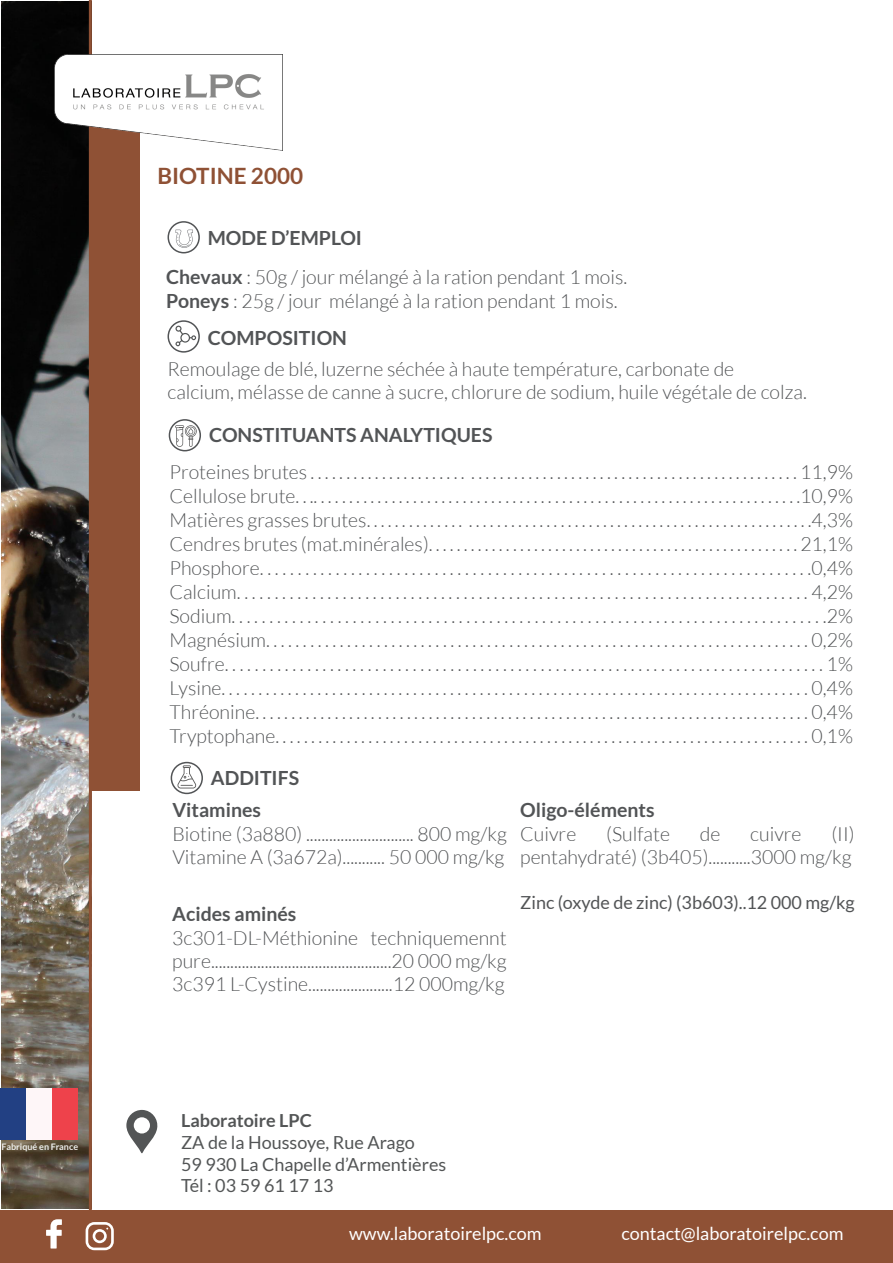
<style>
.page{position:relative;width:893px;height:1263px;background:#fff}
.page>*{position:absolute;margin:0;border:0;box-sizing:border-box;transform-origin:0 0}
.t1{font:700 22.5px "Lato";color:#8f5135}
.t2{font:300 19.5px/23.4px "Lato";color:#525456;text-align:right}
.t3{font:700 19.5px "Lato";color:#525456}
.t4{font:18px "Lato";color:#535556}
.t5{font:18px "Lato";color:#fff}
.t6{font:18px "Lato";color:#525456}
.t7{font:700 18px "Lato";color:#535556}
.t8{font:700 9px "Lato";color:#eeeeec}
.s1{font-weight:700}
</style>
<div class="page">
<img style="left:1px;top:1px;width:88px;height:1208px">
<div style="left:0;top:1210px;width:893px;height:53px;background:#8f5135"></div>
<svg style="left:46px;top:1219px;width:16px;height:29px"></svg>
<hr style="left:89px;top:0;width:3px;height:1226px;background:#8f5135">
<div style="left:89px;top:85px;width:50px;height:706px;background:#8f5135"></div>
<img style="left:55px;top:54px;width:227px;height:96px">
<svg style="left:86px;top:1222px;width:28px;height:28px"></svg>
<div style="left:168px;top:221px;width:32px;height:32px;border:2px solid #525456;border-radius:50%"></div>
<svg style="left:176px;top:230px;width:17px;height:18px"></svg>
<div style="left:0;top:1088px;width:26px;height:52px;background:#224083"></div>
<div style="left:26px;top:1088px;width:26px;height:52px;background:#fef6f8"></div>
<div style="left:52px;top:1088px;width:26px;height:52px;background:#ee424b"></div>
<div style="left:168px;top:320px;width:32px;height:33px;border:2px solid #525456;border-radius:50%"></div>
<svg style="left:175px;top:326px;width:21px;height:20px"></svg>
<svg style="left:126px;top:1110px;width:31px;height:43px"></svg>
<div style="left:171px;top:762px;width:32px;height:32px;border:2px solid #525456;border-radius:50%"></div>
<svg style="left:177px;top:765px;width:19px;height:23px"></svg>
<div style="left:169px;top:419px;width:32px;height:32px;border:2px solid #525456;border-radius:50%"></div>
<svg style="left:175px;top:425px;width:22px;height:22px"></svg>
<p class="t8" style="left:1px;top:1141px;width:78px">Fabriqué en France</p>
<p class="t1" style="left:157px;top:163px;width:147px">BIOTINE 2000</p>
<p class="t3" style="left:208px;top:227px;width:156px">MODE D’EMPLOI</p>
<p class="t2" style="left:166px;top:266px;width:463px"><span class="s1">Chevaux</span> : 50g / jour mélangé à la ration pendant 1 mois.</p>
<p class="t2" style="left:166px;top:289px;width:453px"><span class="s1">Poneys</span> : 25g / jour mélangé à la ration pendant 1 mois.</p>
<p class="t3" style="left:208px;top:327px;width:141px">COMPOSITION</p>
<p class="t2" style="left:168px;top:357px;width:568px">Remoulage de blé, luzerne séchée à haute température, carbonate de</p>
<p class="t2" style="left:168px;top:381px;width:641px">calcium, mélasse de canne à sucre, chlorure de sodium, huile végétale de colza.</p>
<p class="t3" style="left:209px;top:424px;width:285px">CONSTITUANTS ANALYTIQUES</p>
<p class="t2" style="left:169px;top:460px;width:685px">Proteines brutes . . . . . . . . . . . . . . . . . . . . . . . . . . . . . . . . . . . . . . . . . . . . . . . . . . . . . . . . . . . . . . . . . . . . 11,9%</p>
<p class="t2" style="left:169px;top:484px;width:685px">Cellulose brute. . .. . . . . . . . . . . . . . . . . . . . . . . . . . . . . . . . . . . . . . . . . . . . . . . . . . . . . . . . . . . . . . . . . . . . .10,9%</p>
<p class="t2" style="left:169px;top:508px;width:685px">Matières grasses brutes. . . . . . . . . . . . . . . . . . . . . . . . . . . . . . . . . . . . . . . . . . . . . . . . . . . . . . . . . . . . . . .4,3%</p>
<p class="t2" style="left:169px;top:532px;width:685px">Cendres brutes (mat.minérales). . . . . . . . . . . . . . . . . . . . . . . . . . . . . . . . . . . . . . . . . . . . . . . . . . . . . 21,1%</p>
<p class="t2" style="left:169px;top:556px;width:685px">Phosphore. . . . . . . . . . . . . . . . . . . . . . . . . . . . . . . . . . . . . . . . . . . . . . . . . . . . . . . . . . . . . . . . . . . . . . . . .0,4%</p>
<p class="t2" style="left:169px;top:580px;width:685px">Calcium. . . . . . . . . . . . . . . . . . . . . . . . . . . . . . . . . . . . . . . . . . . . . . . . . . . . . . . . . . . . . . . . . . . . . . . . . . . . 4,2%</p>
<p class="t2" style="left:169px;top:604px;width:685px">Sodium. . . . . . . . . . . . . . . . . . . . . . . . . . . . . . . . . . . . . . . . . . . . . . . . . . . . . . . . . . . . . . . . . . . . . . . . . . . . . . .2%</p>
<p class="t2" style="left:169px;top:628px;width:685px">Magnésium. . . . . . . . . . . . . . . . . . . . . . . . . . . . . . . . . . . . . . . . . . . . . . . . . . . . . . . . . . . . . . . . . . . . . . . . . . 0,2%</p>
<p class="t2" style="left:169px;top:652px;width:685px">Soufre. . . . . . . . . . . . . . . . . . . . . . . . . . . . . . . . . . . . . . . . . . . . . . . . . . . . . . . . . . . . . . . . . . . . . . . . . . . . . . . . 1%</p>
<p class="t2" style="left:169px;top:676px;width:685px">Lysine. . . . . . . . . . . . . . . . . . . . . . . . . . . . . . . . . . . . . . . . . . . . . . . . . . . . . . . . . . . . . . . . . . . . . . . . . . . . . . . . 0,4%</p>
<p class="t2" style="left:169px;top:700px;width:685px">Thréonine. . . . . . . . . . . . . . . . . . . . . . . . . . . . . . . . . . . . . . . . . . . . . . . . . . . . . . . . . . . . . . . . . . . . . . . . . . . . . 0,4%</p>
<p class="t2" style="left:169px;top:724px;width:685px">Tryptophane. . . . . . . . . . . . . . . . . . . . . . . . . . . . . . . . . . . . . . . . . . . . . . . . . . . . . . . . . . . . . . . . . . . . . . . . . . . 0,1%</p>
<p class="t3" style="left:211px;top:767px;width:90px">ADDITIFS</p>
<p class="t3" style="left:172px;top:799px;width:90px">Vitamines</p>
<p class="t2" style="left:172px;top:822px;width:336px">Biotine (3a880) ............................ 800 mg/kg</p>
<p class="t2" style="left:172px;top:845px;width:334px">Vitamine A (3a672a)........... 50 000 mg/kg</p>
<p class="t3" style="left:172px;top:903px;width:126px">Acides aminés</p>
<p class="t2" style="left:172px;top:926px;width:336px;text-align:left">3c301-DL-Méthionine techniquemennt pure...............................................20 000 mg/kg</p>
<p class="t2" style="left:172px;top:973px;width:334px">3c391 L-Cystine......................12 000mg/kg</p>
<p class="t3" style="left:520px;top:799px;width:136px">Oligo-éléments</p>
<p class="t2" style="left:520px;top:822px;width:58px">Cuivre</p>
<p class="t2" style="left:606px;top:822px;width:65px">(Sulfate</p>
<p class="t2" style="left:700px;top:822px;width:22px">de</p>
<p class="t2" style="left:750px;top:822px;width:53px">cuivre</p>
<p class="t2" style="left:520px;top:822px;width:336px">(II)<br>pentahydraté) (3b405)...........3000 mg/kg</p>
<p class="t6" style="left:520px;top:892px;width:336px">Zinc (oxyde de zinc) (3b603)..12 000 mg/kg</p>
<p class="t7" style="left:181px;top:1110px;width:132px">Laboratoire LPC</p>
<p class="t4" style="left:181px;top:1132px;width:235px">ZA de la Houssoye, Rue Arago</p>
<p class="t4" style="left:181px;top:1154px;width:267px">59 930 La Chapelle d’Armentières</p>
<p class="t4" style="left:181px;top:1176px;width:154px">Tél : 03 59 61 17 13</p>
<p class="t5" style="left:349px;top:1224px;width:194px">www.laboratoirelpc.com</p>
<p class="t5" style="left:621px;top:1224px;width:223px">contact@laboratoirelpc.com</p>
</div>
